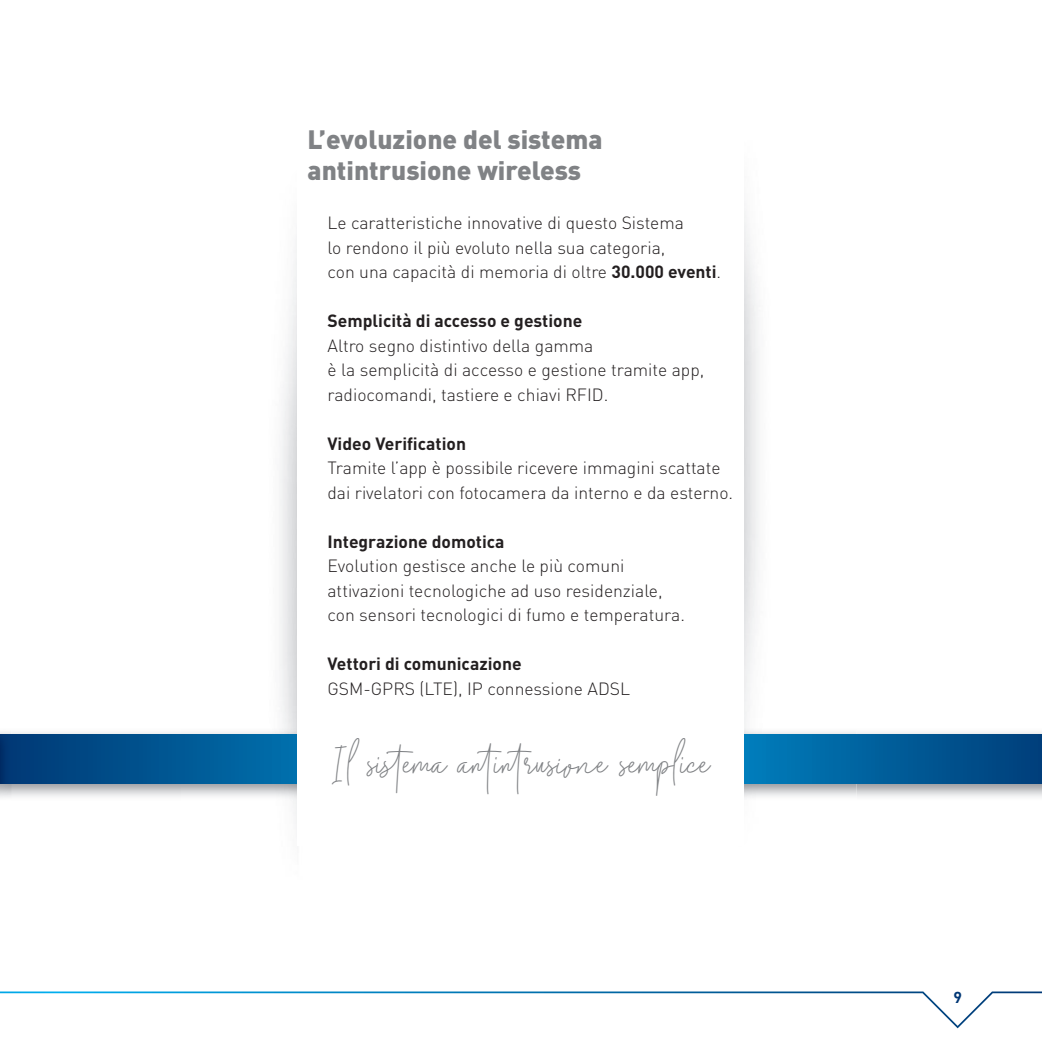
<style>
.page{position:relative;width:1042px;height:1042px;background:#fff}
.page>*{position:absolute;margin:0;border:0;box-sizing:border-box;transform-origin:0 0}
.t1{font:35px "Midnight Signature";color:#808285}
.t2{font:900 26.25px/31.5px "DIN";color:#808285}
.t3{font:300 17.5px/24.5px "DIN";color:#231f20}
.t4{font:700 17.5px "DIN";color:#231f20}
.t5{font:700 15.75px "DIN";color:#013775}
.s1{font-weight:700}
</style>
<div class="page">
<svg style="left:0;top:991px;width:1042px;height:37px"></svg>
<svg style="left:11px;top:734px;width:1031px;height:50px;background:#005995"></svg>
<img style="left:0;top:734px;width:11px;height:50px">
<div style="left:298px;top:126px;width:446px;height:720px;background:#fff"></div>
<h2 class="t2" style="left:308px;top:125px;width:296px">L’evoluzione del sistema antintrusione wireless</h2>
<p class="t3" style="left:327px;top:213px;width:395px">Le caratteristiche innovative di questo Sistema<br>lo rendono il più evoluto nella sua categoria,<br>con una capacità di memoria di oltre <span class="s1">30.000 eventi</span>.</p>
<p class="t4" style="left:327px;top:315px;width:256px">Semplicità di accesso e gestione</p>
<p class="t3" style="left:327px;top:335px;width:378px">Altro segno distintivo della gamma<br>è la semplicità di accesso e gestione tramite app, radiocomandi, tastiere e chiavi RFID.</p>
<p class="t4" style="left:327px;top:437px;width:140px">Video Verification</p>
<p class="t3" style="left:327px;top:458px;width:407px">Tramite l’app è possibile ricevere immagini scattate dai rivelatori con fotocamera da interno e da esterno.</p>
<p class="t4" style="left:327px;top:535px;width:179px">Integrazione domotica</p>
<p class="t3" style="left:327px;top:556px;width:359px">Evolution gestisce anche le più comuni attivazioni tecnologiche ad uso residenziale, con sensori tecnologici di fumo e temperatura.</p>
<p class="t4" style="left:327px;top:658px;width:196px">Vettori di comunicazione</p>
<p class="t3" style="left:327px;top:678px;width:304px">GSM-GPRS (LTE), IP connessione ADSL</p>
<h1 class="t1" style="left:332px;top:750px;width:380px">Il sistema antintrusione semplice</h1>
<p class="t5" style="left:953px;top:992px;width:10px">9</p>
</div>
